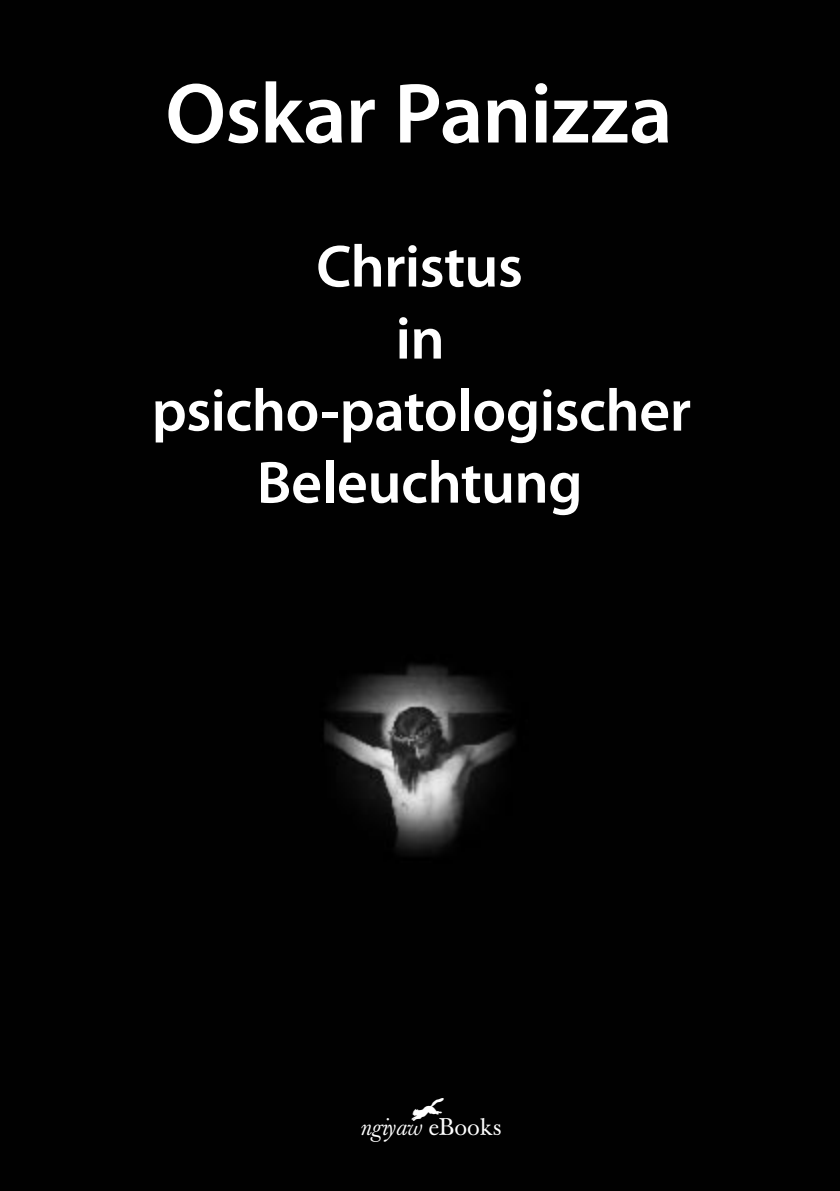
<style>
.page{position:relative;width:840px;height:1191px;background:#fff}
.page>*{position:absolute;margin:0;border:0;box-sizing:border-box;transform-origin:0 0}
.t1{font:600 86px "Myriad Pro";letter-spacing:-.015em;color:#fff}
.t2{font:600 60px/72px "Myriad Pro";letter-spacing:-.01em;color:#fff;text-align:center}
.t3{font:italic 24px "Baskerville";color:#fff}
.t4{font:24px "Cat Silhouettes";color:#fff}
.s1{font-style:normal}
</style>
<div class="page">
<div style="left:0;top:0;width:839px;height:1190px;background:#010101"></div>
<h1 class="t1" style="left:165px;top:66px;width:508px">Oskar Panizza</h1>
<p class="t2" style="left:152px;top:231px;width:540px">Christus<br>in psicho-patologischer<br>Beleuchtung</p>
<p class="t4" style="left:411px;top:1097px;width:34px">n</p>
<p class="t3" style="left:360px;top:1118px;width:143px">ngiyaw <span class="s1">eBooks</span></p>
</div>
